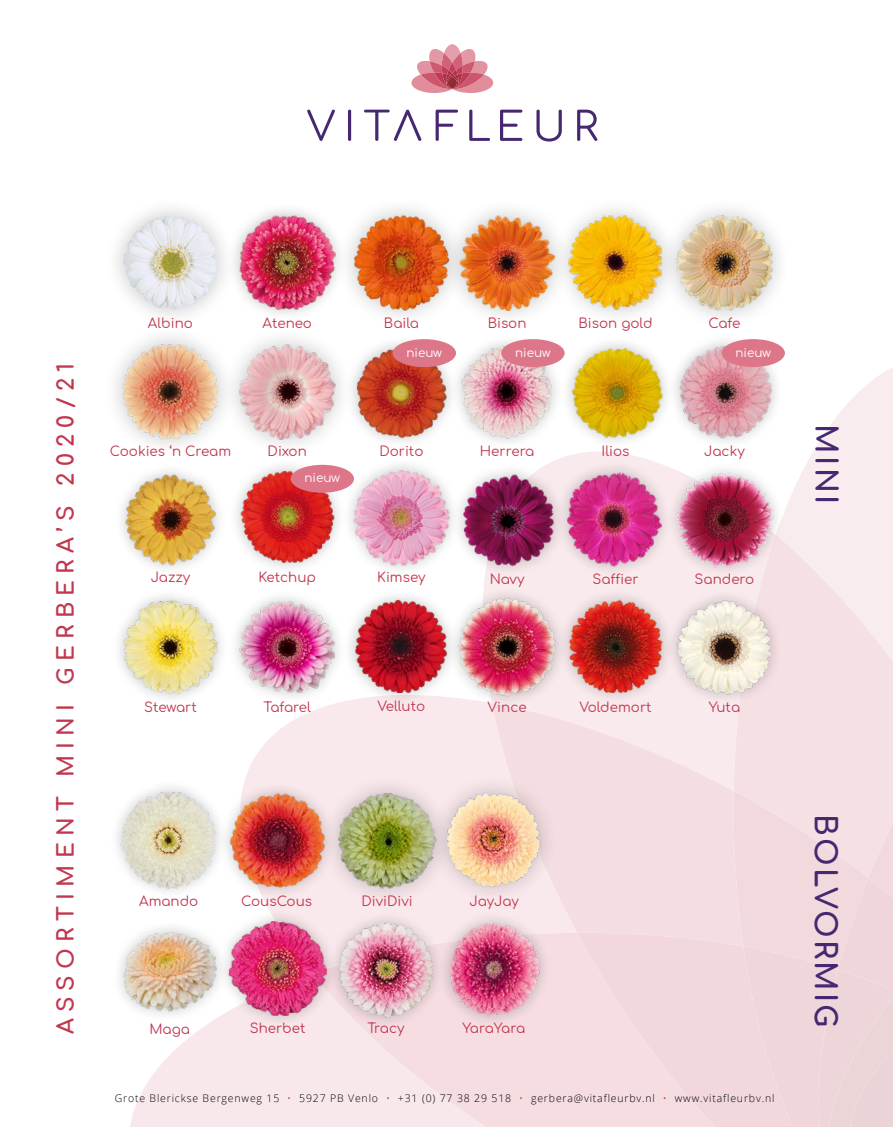
<style>
.page{position:relative;width:893px;height:1127px;background:#fff}
.page>*{position:absolute;margin:0;border:0;box-sizing:border-box;transform-origin:0 0}
.t1{font:700 30px "Comfortaa";letter-spacing:.08em;color:#462870}
.t2{font:700 22.5px "Comfortaa";letter-spacing:.28em;color:#c1374f}
.t3{font:13.5px "Comfortaa";color:#c1374f}
.t4{font:13.5px "Comfortaa";letter-spacing:-.04em;color:#c1374f}
.t5{font:12px "Comfortaa";color:#fff}
.t6{font:300 10.5px "Open Sans";letter-spacing:.08em;color:#000}
.s1{color:#c1374f}
</style>
<div class="page">
<svg style="left:784px;top:355px;width:109px;height:180px;fill:#f9ecee"></svg>
<svg style="left:130px;top:1023px;width:182px;height:104px;fill:#f9e8eb"></svg>
<svg style="left:484px;top:452px;width:250px;height:135px;fill:#f9eaed"></svg>
<svg style="left:734px;top:535px;width:159px;height:198px;background:#f6e3e7"></svg>
<svg style="left:245px;top:706px;width:247px;height:204px;background:#f9ebee"></svg>
<svg style="left:312px;top:946px;width:265px;height:181px;background:#f6e1e5"></svg>
<svg style="left:492px;top:706px;width:251px;height:240px;background:#f5e0e4"></svg>
<div style="left:577px;top:933px;width:157px;height:194px;background:#f2d8dd"></div>
<div style="left:734px;top:733px;width:159px;height:394px;background:#f2d9de"></div>
<div style="left:103px;top:195px;width:135px;height:134px;background:#000;opacity:.25"></div>
<img style="left:123px;top:216px;width:48px;height:81px">
<div style="left:108px;top:779px;width:121px;height:122px;background:#000;opacity:.25"></div>
<img style="left:121px;top:792px;width:96px;height:96px">
<div style="left:334px;top:196px;width:134px;height:133px;background:#000;opacity:.25"></div>
<img style="left:354px;top:215px;width:86px;height:95px">
<div style="left:440px;top:197px;width:134px;height:132px;background:#000;opacity:.25"></div>
<img style="left:459px;top:216px;width:91px;height:94px">
<div style="left:103px;top:324px;width:135px;height:135px;background:#000;opacity:.25"></div>
<img style="left:122px;top:343px;width:97px;height:96px">
<div style="left:220px;top:325px;width:135px;height:133px;background:#000;opacity:.25"></div>
<img style="left:239px;top:344px;width:96px;height:95px">
<div style="left:217px;top:780px;width:120px;height:120px;background:#000;opacity:.25"></div>
<img style="left:229px;top:792px;width:90px;height:95px">
<div style="left:227px;top:588px;width:121px;height:118px;background:#000;opacity:.25"></div>
<img style="left:240px;top:599px;width:95px;height:94px">
<div style="left:554px;top:459px;width:119px;height:120px;background:#000;opacity:.25"></div>
<img style="left:568px;top:472px;width:93px;height:95px">
<div style="left:656px;top:196px;width:136px;height:134px;background:#000;opacity:.25"></div>
<img style="left:681px;top:216px;width:91px;height:95px">
<div style="left:550px;top:196px;width:131px;height:132px;background:#000;opacity:.25"></div>
<img style="left:569px;top:216px;width:92px;height:93px">
<div style="left:226px;top:202px;width:122px;height:120px;background:#000;opacity:.25"></div>
<img style="left:239px;top:215px;width:96px;height:94px">
<div style="left:216px;top:908px;width:123px;height:121px;background:#000;opacity:.25"></div>
<img style="left:229px;top:921px;width:97px;height:94px">
<div style="left:326px;top:910px;width:119px;height:120px;background:#000;opacity:.25"></div>
<img style="left:339px;top:923px;width:94px;height:94px">
<div style="left:110px;top:919px;width:119px;height:104px;background:#000;opacity:.25"></div>
<img style="left:123px;top:924px;width:94px;height:94px">
<div style="left:110px;top:587px;width:120px;height:119px;background:#fff"></div>
<img style="left:123px;top:599px;width:95px;height:95px">
<div style="left:342px;top:587px;width:118px;height:119px;background:#000;opacity:.25"></div>
<img style="left:354px;top:599px;width:92px;height:94px">
<div style="left:436px;top:910px;width:116px;height:118px;background:#f5dde2"></div>
<img style="left:447px;top:923px;width:94px;height:94px">
<div style="left:556px;top:586px;width:119px;height:120px;background:#000;opacity:.25"></div>
<img style="left:569px;top:599px;width:94px;height:94px">
<div style="left:664px;top:587px;width:120px;height:119px;background:#f5e3e6"></div>
<img style="left:676px;top:599px;width:96px;height:95px">
<div style="left:664px;top:461px;width:121px;height:118px;background:#000;opacity:.25"></div>
<img style="left:673px;top:467px;width:103px;height:103px">
<div style="left:319px;top:774px;width:136px;height:133px;background:#000;opacity:.25"></div>
<img style="left:335px;top:790px;width:92px;height:101px">
<div style="left:427px;top:774px;width:132px;height:132px;background:#000;opacity:.25"></div>
<img style="left:446px;top:792px;width:96px;height:96px">
<svg style="left:307px;top:110px;width:28px;height:31px"></svg>
<svg style="left:348px;top:110px;width:3px;height:31px"></svg>
<svg style="left:364px;top:110px;width:57px;height:31px"></svg>
<svg style="left:436px;top:110px;width:22px;height:31px"></svg>
<svg style="left:469px;top:110px;width:21px;height:31px"></svg>
<svg style="left:500px;top:110px;width:22px;height:31px"></svg>
<svg style="left:536px;top:110px;width:26px;height:32px"></svg>
<svg style="left:577px;top:110px;width:20px;height:31px"></svg>
<svg style="left:444px;top:44px;width:17px;height:19px"></svg>
<svg style="left:411px;top:49px;width:82px;height:44px"></svg>
<div style="left:446px;top:585px;width:123px;height:124px;background:#000;opacity:.25"></div>
<img style="left:452px;top:590px;width:110px;height:110px">
<div style="left:451px;top:461px;width:116px;height:117px;background:#000;opacity:.25"></div>
<img style="left:462px;top:472px;width:93px;height:97px">
<div style="left:343px;top:335px;width:116px;height:115px;background:#fff"></div>
<img style="left:354px;top:344px;width:94px;height:96px">
<div style="left:393px;top:339px;width:63px;height:28px;background:#de768a;border-radius:50%"></div>
<div style="left:341px;top:456px;width:121px;height:122px;background:#000;opacity:.25"></div>
<img style="left:354px;top:470px;width:95px;height:95px">
<div style="left:227px;top:457px;width:119px;height:119px;background:#fff"></div>
<img style="left:239px;top:470px;width:96px;height:96px">
<img style="left:122px;top:470px;width:97px;height:96px">
<img style="left:569px;top:344px;width:95px;height:96px">
<img style="left:677px;top:344px;width:96px;height:96px">
<div style="left:448px;top:333px;width:117px;height:118px;background:#fff"></div>
<img style="left:459px;top:344px;width:96px;height:96px">
<div style="left:721px;top:339px;width:64px;height:28px;background:#de768a;border-radius:50%"></div>
<div style="left:501px;top:339px;width:64px;height:28px;background:#de768a;border-radius:50%"></div>
<div style="left:291px;top:465px;width:63px;height:28px;background:#de768a;border-radius:50%"></div>
<h2 class="t2" style="left:45px;top:1034px;width:673px;rotate:-90deg">ASSORTIMENT MINI GERBERA’S 2020/21</h2>
<p class="t3" style="left:148px;top:311px;width:47px">Albino</p>
<p class="t3" style="left:263px;top:311px;width:51px">Ateneo</p>
<p class="t3" style="left:579px;top:311px;width:76px">Bison gold</p>
<p class="t3" style="left:384px;top:311px;width:36px">Baila</p>
<p class="t3" style="left:488px;top:311px;width:40px">Bison</p>
<p class="t3" style="left:708px;top:311px;width:33px">Cafe</p>
<p class="t5" style="left:406px;top:342px;width:37px">nieuw</p>
<p class="t5" style="left:515px;top:342px;width:37px">nieuw</p>
<p class="t5" style="left:735px;top:342px;width:37px">nieuw</p>
<p class="t3" style="left:110px;top:439px;width:123px">Cookies ‘n Cream</p>
<p class="t3" style="left:268px;top:439px;width:41px">Dixon</p>
<p class="t3" style="left:379px;top:439px;width:46px">Dorito</p>
<p class="t3" style="left:480px;top:439px;width:56px">Herrera</p>
<p class="t3" style="left:602px;top:439px;width:29px">Ilios</p>
<p class="t3" style="left:704px;top:439px;width:42px">Jacky</p>
<p class="t5" style="left:304px;top:467px;width:37px">nieuw</p>
<p class="t3" style="left:151px;top:565px;width:41px">Jazzy</p>
<p class="t3" style="left:258px;top:565px;width:59px">Ketchup</p>
<p class="t3" style="left:377px;top:565px;width:50px">Kimsey</p>
<p class="t3" style="left:490px;top:567px;width:36px">Navy</p>
<p class="t3" style="left:592px;top:567px;width:48px">Saffier</p>
<p class="t3" style="left:695px;top:567px;width:61px">Sandero</p>
<p class="t3" style="left:144px;top:695px;width:54px">Stewart</p>
<p class="t3" style="left:264px;top:695px;width:49px">Tafarel</p>
<p class="t3" style="left:378px;top:694px;width:49px">Velluto</p>
<p class="t3" style="left:488px;top:695px;width:41px">Vince</p>
<p class="t3" style="left:579px;top:695px;width:74px">Voldemort</p>
<p class="t3" style="left:709px;top:695px;width:33px">Yuta</p>
<p class="t3" style="left:139px;top:888px;width:61px">Amando</p>
<p class="t3" style="left:241px;top:888px;width:72px">CousCous</p>
<p class="t3" style="left:362px;top:888px;width:53px">DiviDivi</p>
<p class="t3" style="left:469px;top:888px;width:51px">JayJay</p>
<p class="t3" style="left:149px;top:1017px;width:42px">Maga</p>
<p class="t3" style="left:250px;top:1016px;width:57px">Sherbet</p>
<p class="t3" style="left:367px;top:1016px;width:39px">Tracy</p>
<p class="t4" style="left:463px;top:1016px;width:64px">YaraYara</p>
<p class="t6" style="left:115px;top:1091px;width:661px">Grote Blerickse Bergenweg 15 <span class="s1">•</span> 5927 PB Venlo <span class="s1">•</span> +31 (0) 77 38 29 518 <span class="s1">•</span> gerbera@vitafleurbv.nl <span class="s1">•</span> www.vitafleurbv.nl</p>
<h1 class="t1" style="left:853px;top:424px;width:81px;rotate:90deg">MINI</h1>
<h1 class="t1" style="left:853px;top:814px;width:215px;rotate:90deg">BOLVORMIG</h1>
</div>
